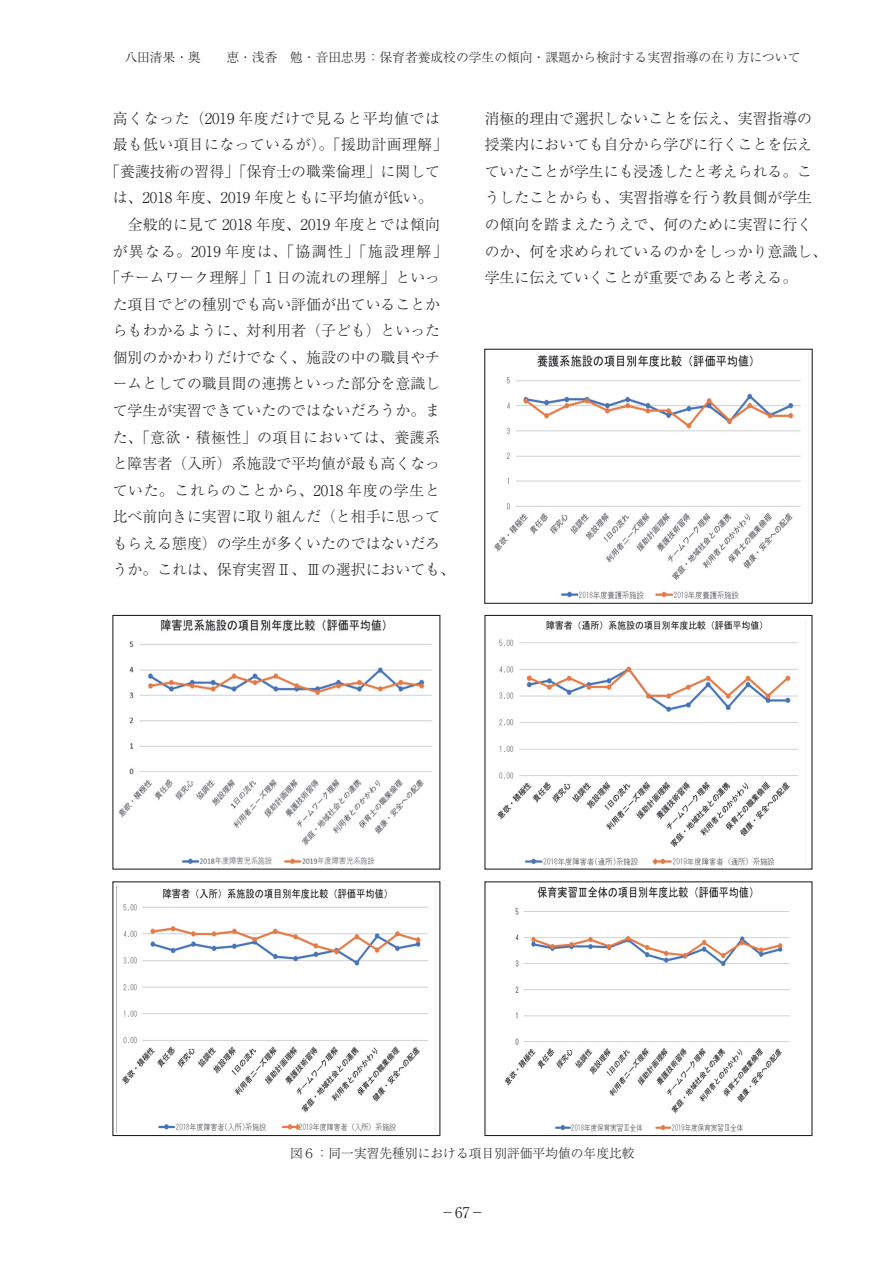
<style>
.page{position:relative;width:893px;height:1263px;background:#fff}
.page>*{position:absolute;margin:0;border:0;box-sizing:border-box;transform-origin:0 0}
.本文{font:300 14.85px/26.5px "Ryumin Pro";color:#231f20}
.本文-2{font:300 14.85px "Ryumin Pro";letter-spacing:.02em;color:#231f20}
.本文-3{font:300 14.85px "Ryumin Pro";letter-spacing:.09em;color:#231f20}
.本文-4{font:300 14.85px "Ryumin Pro";letter-spacing:.05em;color:#231f20}
.本文-5{font:300 14.85px "Ryumin Pro";letter-spacing:.03em;color:#231f20}
.表_タイトル{font:300 12.75px "Ryumin Pro";color:#231f20}
</style>
<div class="page">
<img style="left:494px;top:355px;width:307px;height:244px">
<div style="left:484px;top:349px;width:329px;height:255px;border:1px solid #231f20"></div>
<img style="left:497px;top:620px;width:301px;height:246px">
<img style="left:118px;top:619px;width:315px;height:246px">
<img style="left:122px;top:888px;width:306px;height:243px">
<img style="left:504px;top:886px;width:286px;height:246px">
<p class="表_タイトル" style="left:124px;top:47px;width:678px">八田清果・奥　　恵・浅香　勉・音田忠男：保育者養成校の学生の傾向・課題から検討する実習指導の在り方について</p>
<p class="本文" style="left:105px;top:104px;width:344px;text-align:center">高くなった（2019 年度だけで見ると平均値では最も低い項目になっているが）。「援助計画理解」「養護技術の習得」「保育士の職業倫理」に関しては、2018 年度、2019 年度ともに平均値が低い。</p>
<p class="本文-2" style="left:128px;top:213px;width:314px">全般的に見て 2018 年度、2019 年度とでは傾向</p>
<p class="本文-3" style="left:113px;top:239px;width:336px">が異なる。2019 年度は、「協調性」「施設理解」</p>
<p class="本文" style="left:105px;top:263px;width:336px">「チームワーク理解」「１日の流れの理解」といっ</p>
<p class="本文" style="left:113px;top:290px;width:329px">た項目でどの種別でも高い評価が出ていることか</p>
<p class="本文" style="left:113px;top:316px;width:329px">らもわかるように、対利用者（子ども）といった</p>
<p class="本文" style="left:113px;top:343px;width:329px">個別のかかわりだけでなく、施設の中の職員やチ</p>
<p class="本文" style="left:113px;top:369px;width:329px">ームとしての職員間の連携といった部分を意識し</p>
<p class="本文" style="left:113px;top:396px;width:329px">て学生が実習できていたのではないだろうか。ま</p>
<p class="本文-5" style="left:113px;top:425px;width:329px">た、「意欲・積極性」の項目においては、養護系</p>
<p class="本文" style="left:113px;top:449px;width:329px">と障害者（入所）系施設で平均値が最も高くなっ</p>
<p class="本文-4" style="left:113px;top:478px;width:329px">ていた。これらのことから、2018 年度の学生と</p>
<p class="本文" style="left:113px;top:502px;width:329px">比べ前向きに実習に取り組んだ（と相手に思って</p>
<p class="本文" style="left:113px;top:529px;width:329px">もらえる態度）の学生が多くいたのではないだろ</p>
<p class="本文" style="left:113px;top:555px;width:344px">うか。これは、保育実習Ⅱ、Ⅲの選択においても、</p>
<p class="本文" style="left:485px;top:104px;width:344px">消極的理由で選択しないことを伝え、実習指導の授業内においても自分から学びに行くことを伝えていたことが学生にも浸透したと考えられる。こうしたことからも、実習指導を行う教員側が学生の傾向を踏まえたうえで、何のために実習に行くのか、何を求められているのかをしっかり意識し、学生に伝えていくことが重要であると考える。</p>
<p class="表_タイトル" style="left:290px;top:1143px;width:346px">図６：同一実習先種別における項目別評価平均値の年度比較</p>
<p class="本文" style="left:440px;top:1198px;width:46px">－67－</p>
</div>
